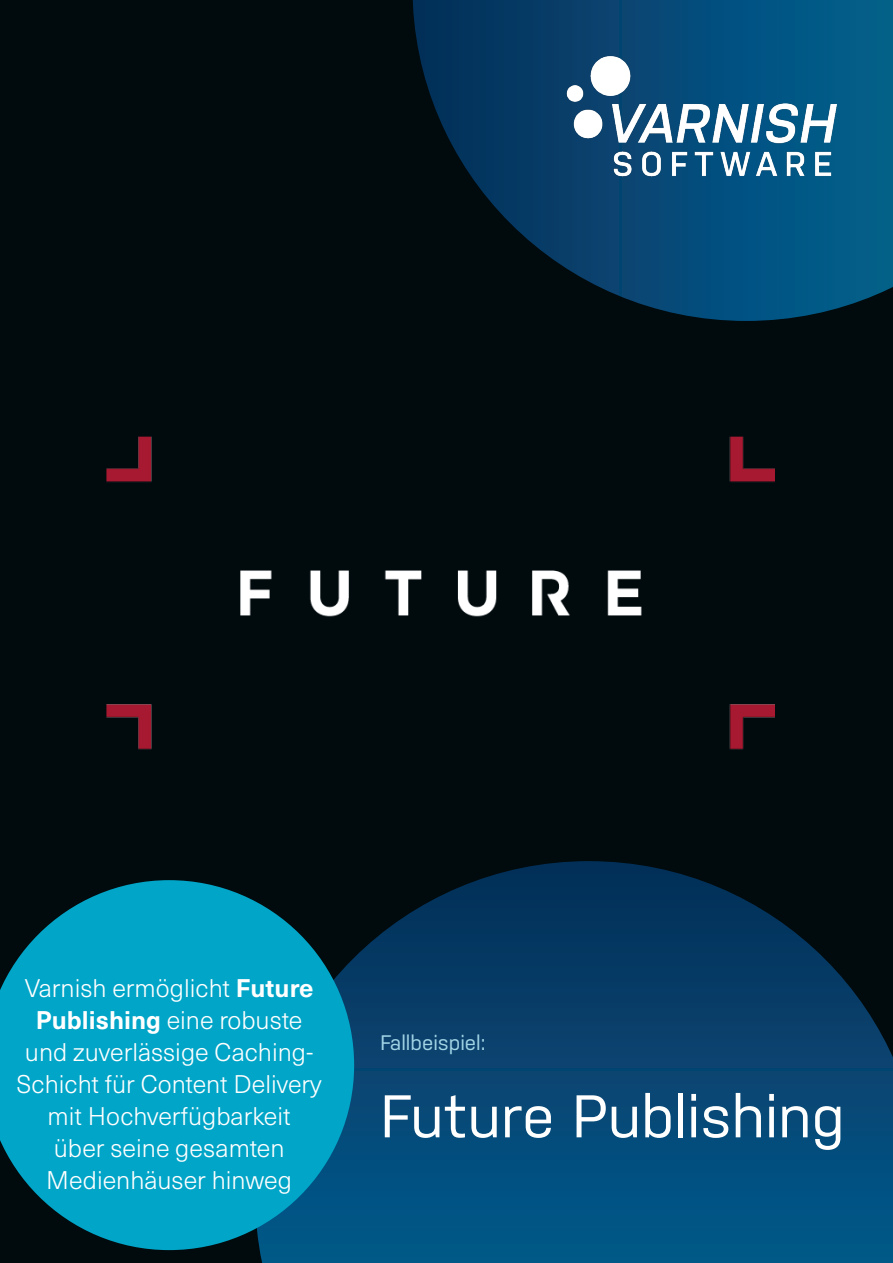
<style>
.page{position:relative;width:893px;height:1263px;background:#010a0d}
.page>*{position:absolute;margin:0;border:0;box-sizing:border-box;transform-origin:0 0}
.t1{font:60px "Nudista";color:#fff}
.Quote_1{font:300 25.05px/32.1px "Neue Haas Unica W1 G";color:#fff;text-align:center}
.t2{font:21px "Nudista";color:#a2d5e6}
.s1{font-weight:700}
</style>
<div class="page">
<svg style="left:255px;top:861px;width:638px;height:402px;background:#043e66"></svg>
<svg style="left:412px;top:0;width:481px;height:321px;background:#02304d"></svg>
<svg style="left:0;top:880px;width:354px;height:370px;background:#008baa"></svg>
<img style="left:538px;top:0;width:329px;height:234px">
<div style="left:107px;top:436px;width:667px;height:329px;background:#010a0d"></div>
<p class="Quote_1" style="left:17px;top:971px;width:307px">Varnish ermöglicht <span class="s1">Future<br>Publishing</span> eine robuste und zuverlässige Caching-<br>Schicht für Content Delivery mit Hochverfügbarkeit<br>über seine gesamten<br>Medienhäuser hinweg</p>
<p class="t2" style="left:381px;top:1030px;width:106px">Fallbeispiel:</p>
<p class="t1" style="left:381px;top:1082px;width:465px">Future Publishing</p>
</div>
